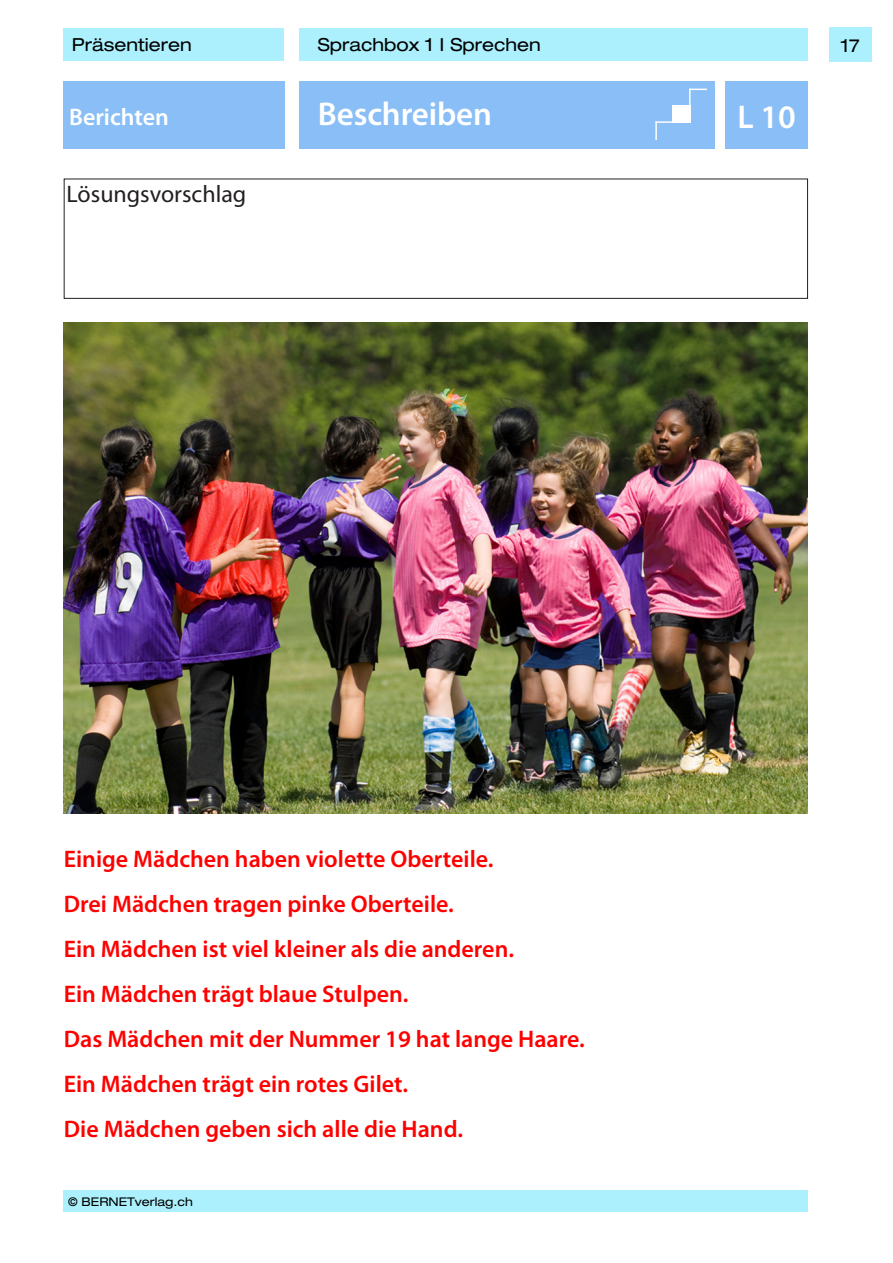
<style>
.page{position:relative;width:893px;height:1263px;background:#fff}
.page>*{position:absolute;margin:0;border:0;box-sizing:border-box;transform-origin:0 0}
.Titel{font:600 33px "Myriad Pro";letter-spacing:-.005em;color:#fff}
.Fliesstext{font:600 24px "Myriad Pro";color:#f00}
.Fliesstext-2{font:24px "Myriad Pro";color:#231f20}
.t1{font:600 24px "Myriad Pro";color:#fff}
.t2{font:expanded 18px "Helvetica Neue";color:#000}
.t3{font:expanded 12px "Helvetica Neue";color:#000}
</style>
<div class="page">
<div style="left:299px;top:81px;width:416px;height:68px;background:#89bef6"></div>
<div style="left:64px;top:81px;width:221px;height:68px;background:#89bef6"></div>
<div style="left:725px;top:81px;width:83px;height:68px;background:#89bef6"></div>
<div style="left:64px;top:179px;width:744px;height:120px;border:1px solid #231f20"></div>
<div style="left:64px;top:28px;width:220px;height:33px;background:#abf0fc"></div>
<div style="left:300px;top:28px;width:508px;height:33px;background:#abf0fc"></div>
<div style="left:829px;top:28px;width:43px;height:34px;background:#abf0fc"></div>
<div style="left:64px;top:1191px;width:744px;height:21px;background:#abf0fc"></div>
<svg style="left:655px;top:89px;width:52px;height:51px"></svg>
<img style="left:64px;top:322px;width:744px;height:491px">
<p class="t2" style="left:72px;top:34px;width:122px">Präsentieren</p>
<p class="t2" style="left:318px;top:34px;width:225px">Sprachbox 1 I Sprechen</p>
<p class="t2" style="left:841px;top:34px;width:20px">17</p>
<p class="t1" style="left:69px;top:102px;width:101px">Berichten</p>
<p class="Fliesstext-2" style="left:67px;top:179px;width:181px">Lösungsvorschlag</p>
<p class="Fliesstext-2" style="left:69px;top:182px;width:75px">Lösung</p>
<p class="Titel" style="left:318px;top:93px;width:176px">Beschreiben</p>
<p class="Titel" style="left:737px;top:96px;width:60px">L 10</p>
<p class="Fliesstext" style="left:64px;top:844px;width:431px">Einige Mädchen haben violette Oberteile.</p>
<p class="Fliesstext" style="left:64px;top:889px;width:392px">Drei Mädchen tragen pinke Oberteile.</p>
<p class="Fliesstext" style="left:64px;top:934px;width:452px">Ein Mädchen ist viel kleiner als die anderen.</p>
<p class="Fliesstext" style="left:64px;top:979px;width:346px">Ein Mädchen trägt blaue Stulpen.</p>
<p class="Fliesstext" style="left:64px;top:1024px;width:523px">Das Mädchen mit der Nummer 19 hat lange Haare.</p>
<p class="Fliesstext" style="left:64px;top:1069px;width:346px">Ein Mädchen trägt ein rotes Gilet.</p>
<p class="Fliesstext" style="left:64px;top:1114px;width:401px">Die Mädchen geben sich alle die Hand.</p>
<p class="t3" style="left:68px;top:1194px;width:126px">© BERNETverlag.ch</p>
</div>
